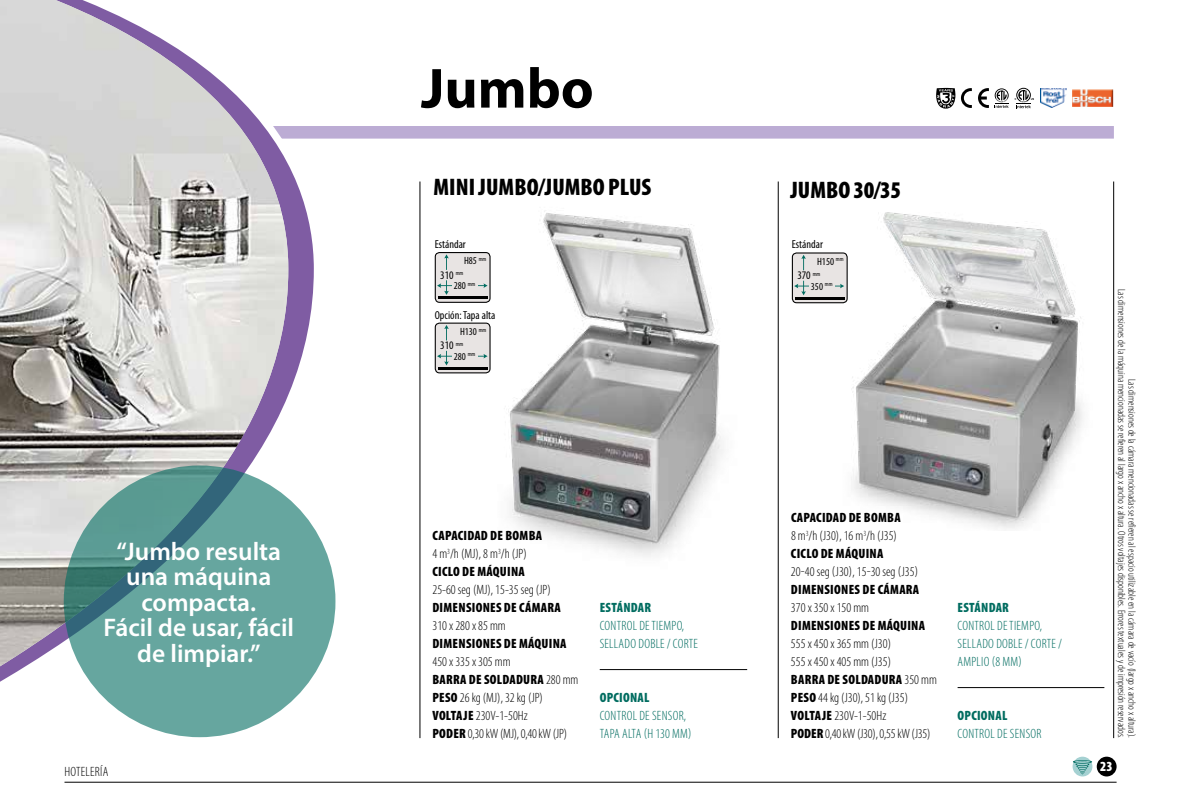
<style>
.page{position:relative;width:1178px;height:808px;background:#fff}
.page>*{position:absolute;margin:0;border:0;box-sizing:border-box;transform-origin:0 0}
.t1{font:700 57px "Myriad Pro";color:#000}
.t2{font:600 25.5px/25.5px "Myriad Pro";color:#fff;text-align:center}
.t3{font:900 condensed 24px "Myriad Pro";color:#000}
.t4{font:900 condensed 13.95px "Myriad Pro";color:#fff}
.t5{font:300 condensed 13.5px/18px "Myriad Pro";color:#000}
.t6{font:900 condensed 13.5px/18px "Myriad Pro";letter-spacing:.02em;color:#000}
.t7{font:300 condensed 13.5px/18px "Myriad Pro";letter-spacing:.02em;color:#006c60}
.t8{font:900 condensed 13.5px "Myriad Pro";letter-spacing:.02em;color:#006c60}
.t9{font:300 condensed 13.5px "Myriad Pro";letter-spacing:.02em;color:#000}
.t10{font:condensed 11.55px "Myriad Pro";color:#000}
.t11{font:300 condensed 10.5px/10.5px "Myriad Pro";color:#000;text-align:right}
.t12{font:condensed 10.5px "Myriad Pro";color:#000}
.s1{font-weight:300}
.s2{font-weight:900}
</style>
<div class="page">
<img style="left:801px;top:212px;width:282px;height:317px">
<img style="left:508px;top:211px;width:216px;height:346px">
<div style="left:62px;top:126px;width:1052px;height:13px;background:#bcacd4"></div>
<hr style="left:420px;top:181px;width:1px;height:557px;background:#000">
<hr style="left:1113px;top:181px;width:1px;height:557px;background:#000">
<hr style="left:778px;top:181px;width:1px;height:557px;background:#000">
<hr style="left:600px;top:669px;width:147px;height:1px;background:#000">
<hr style="left:957px;top:687px;width:147px;height:1px;background:#000">
<div style="left:435px;top:253px;width:55px;height:49px;background:#e8e4e3;border-radius:4px"></div>
<div style="left:435px;top:252px;width:55px;height:51px;border:1px solid #000;border-radius:4px"></div>
<div style="left:435px;top:323px;width:55px;height:50px;background:#e8e4e3;border-radius:4px"></div>
<div style="left:435px;top:323px;width:55px;height:50px;border:1px solid #000;border-radius:4px"></div>
<div style="left:792px;top:253px;width:55px;height:50px;background:#e8e4e3;border-radius:4px"></div>
<div style="left:792px;top:252px;width:56px;height:51px;border:1px solid #000;border-radius:4px"></div>
<hr style="left:438px;top:297px;width:49px;height:2px;background:#000">
<hr style="left:438px;top:367px;width:49px;height:2px;background:#000">
<hr style="left:795px;top:297px;width:49px;height:2px;background:#000">
<svg style="left:444px;top:254px;width:5px;height:16px"></svg>
<svg style="left:444px;top:325px;width:5px;height:15px"></svg>
<svg style="left:801px;top:255px;width:5px;height:15px"></svg>
<svg style="left:437px;top:280px;width:15px;height:15px"></svg>
<svg style="left:437px;top:351px;width:15px;height:14px"></svg>
<svg style="left:794px;top:281px;width:15px;height:14px"></svg>
<svg style="left:478px;top:283px;width:10px;height:5px"></svg>
<svg style="left:478px;top:354px;width:10px;height:4px"></svg>
<svg style="left:835px;top:284px;width:9px;height:4px"></svg>
<svg style="left:288px;top:138px;width:37px;height:644px"></svg>
<img style="left:0;top:0;width:288px;height:666px">
<svg style="left:64px;top:465px;width:271px;height:272px;background:#5f9e98"></svg>
<hr style="left:64px;top:782px;width:1052px;height:1px;background:#000">
<div style="left:1097px;top:757px;width:19px;height:19px;background:#000;border-radius:50%"></div>
<div style="left:1072px;top:757px;width:20px;height:19px;background:#a5d1d2;border-radius:50%"></div>
<svg style="left:1073px;top:760px;width:19px;height:4px"></svg>
<svg style="left:1075px;top:761px;width:15px;height:14px"></svg>
<svg style="left:936px;top:88px;width:19px;height:21px"></svg>
<svg style="left:961px;top:88px;width:11px;height:20px"></svg>
<svg style="left:978px;top:88px;width:11px;height:20px"></svg>
<svg style="left:1015px;top:88px;width:19px;height:20px"></svg>
<svg style="left:995px;top:88px;width:14px;height:20px"></svg>
<img style="left:1040px;top:88px;width:26px;height:20px">
<img style="left:1072px;top:90px;width:41px;height:17px">
<h2 class="t2" style="left:104px;top:538px;width:192px">“Jumbo resulta una máquina compacta.<br>Fácil de usar, fácil de limpiar.”</h2>
<p class="t9" style="left:64px;top:765px;width:45px">HOTELERÍA</p>
<h1 class="t1" style="left:421px;top:56px;width:174px">Jumbo</h1>
<h3 class="t3" style="left:433px;top:173px;width:219px">MINI JUMBO/JUMBO PLUS</h3>
<p class="t10" style="left:435px;top:237px;width:33px">Estándar</p>
<p class="t12" style="left:464px;top:255px;width:24px">H85 <sup>mm</sup></p>
<p class="t10" style="left:440px;top:268px;width:24px">310 <sup>mm</sup></p>
<p class="t12" style="left:454px;top:280px;width:23px">280 <sup>mm</sup></p>
<p class="t10" style="left:435px;top:308px;width:62px">Opción: Tapa alta</p>
<p class="t12" style="left:460px;top:325px;width:28px">H130 <sup>mm</sup></p>
<p class="t10" style="left:440px;top:338px;width:24px">310 <sup>mm</sup></p>
<p class="t12" style="left:454px;top:350px;width:23px">280 <sup>mm</sup></p>
<p class="t6" style="left:432px;top:527px;width:111px">CAPACIDAD DE BOMBA<br><span class="s1">4 m</span><sup>3</sup><span class="s1">/h (MJ), 8 m</span><sup>3</sup><span class="s1">/h (JP)<br></span>CICLO DE MÁQUINA</p>
<p class="t5" style="left:432px;top:581px;width:120px">25-60 seg (MJ), 15-35 seg (JP)</p>
<p class="t6" style="left:432px;top:599px;width:130px">DIMENSIONES DE CÁMARA</p>
<p class="t5" style="left:432px;top:617px;width:75px">310 x 280 x 85 mm</p>
<p class="t6" style="left:432px;top:635px;width:136px">DIMENSIONES DE MÁQUINA</p>
<p class="t5" style="left:432px;top:653px;width:147px">450 x 335 x 305 mm<br><span class="s2">BARRA DE SOLDADURA</span> 280 mm<br><span class="s2">PESO</span> 26 kg (MJ), 32 kg (JP)<br><span class="s2">VOLTAJE</span> 230V-1-50Hz<br><span class="s2">PODER</span> 0,30 kW (MJ), 0,40 kW (JP)</p>
<p class="t8" style="left:600px;top:600px;width:53px">ESTÁNDAR</p>
<p class="t7" style="left:600px;top:617px;width:100px">CONTROL DE TIEMPO,<br>SELLADO DOBLE / CORTE</p>
<p class="t8" style="left:600px;top:690px;width:51px">OPCIONAL</p>
<p class="t7" style="left:600px;top:707px;width:93px">CONTROL DE SENSOR,<br>TAPA ALTA (H 130 MM)</p>
<h3 class="t3" style="left:790px;top:177px;width:112px">JUMBO 30/35</h3>
<p class="t10" style="left:792px;top:237px;width:33px">Estándar</p>
<p class="t12" style="left:817px;top:255px;width:28px">H150 <sup>mm</sup></p>
<p class="t10" style="left:797px;top:268px;width:24px">370 <sup>mm</sup></p>
<p class="t12" style="left:811px;top:280px;width:23px">350 <sup>mm</sup></p>
<p class="t6" style="left:791px;top:509px;width:111px">CAPACIDAD DE BOMBA<br><span class="s1">8 m</span><sup>3</sup><span class="s1">/h (J30), 16 m</span><sup>3</sup><span class="s1">/h (J35)<br></span>CICLO DE MÁQUINA</p>
<p class="t5" style="left:791px;top:563px;width:129px">20-40 seg (J30), 15-30 seg (J35)</p>
<p class="t6" style="left:791px;top:581px;width:130px">DIMENSIONES DE CÁMARA</p>
<p class="t5" style="left:791px;top:599px;width:80px">370 x 350 x 150 mm</p>
<p class="t6" style="left:791px;top:617px;width:136px">DIMENSIONES DE MÁQUINA</p>
<p class="t5" style="left:791px;top:635px;width:147px">555 x 450 x 365 mm (J30)<br>555 x 450 x 405 mm (J35)<br><span class="s2">BARRA DE SOLDADURA</span> 350 mm<br><span class="s2">PESO</span> 44 kg (J30), 51 kg (J35)<br><span class="s2">VOLTAJE</span> 230V-1-50Hz<br><span class="s2">PODER</span>0,40 kW (J30), 0,55 kW (J35)</p>
<p class="t8" style="left:957px;top:600px;width:53px">ESTÁNDAR</p>
<p class="t7" style="left:957px;top:617px;width:106px">CONTROL DE TIEMPO,<br>SELLADO DOBLE / CORTE /<br>AMPLIO (8 MM)</p>
<p class="t8" style="left:957px;top:708px;width:51px">OPCIONAL</p>
<p class="t7" style="left:957px;top:725px;width:85px">CONTROL DE SENSOR</p>
<p class="t11" style="left:1137px;top:289px;width:450px;rotate:90deg">Las dimensiones de la cámara mencionadas se refieren al espacio utilizable en la cámara de vacío (largo x ancho x altura).<br>Las dimensiones de la máquina mencionadas se refieren al largo x ancho x altura. Otros voltajes disponibles. Errores textuales y de impresión reservados.</p>
<p class="t4" style="left:1100px;top:758px;width:14px">23</p>
</div>
